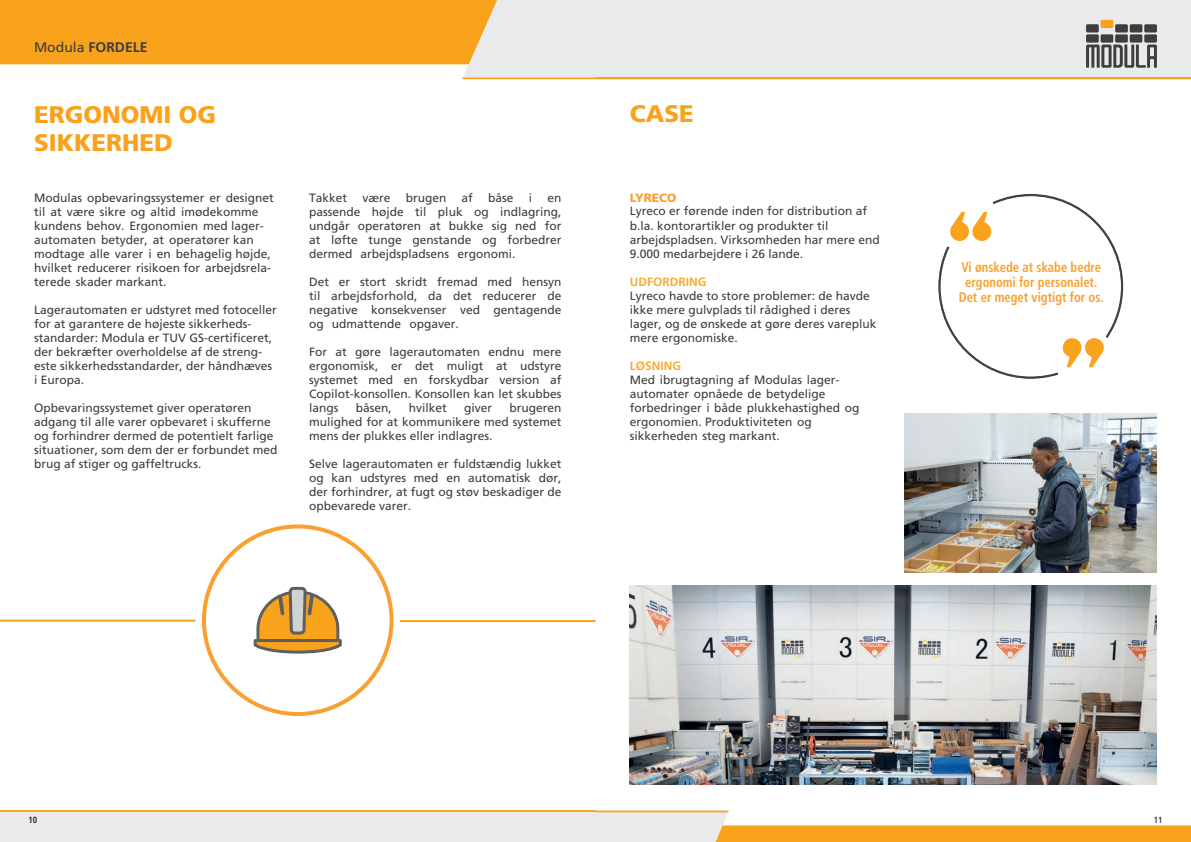
<style>
.page{position:relative;width:1191px;height:842px;background:#fff}
.page>*{position:absolute;margin:0;border:0;box-sizing:border-box;transform-origin:0 0}
.t1{font:900 24px/28px "Frutiger LT Std";color:#f9a21c}
.t2{font:700 condensed 14px/15.2px "Frutiger LT Std";color:#f9a030;text-align:center;scale:.9 1}
.t3{font:700 14px "Frutiger LT Std";color:#3e3e3f}
.t4{font:12px/14px "Frutiger LT Std";color:#3e3e3f}
.t5{font:700 12px "Frutiger LT Std";color:#faaa34}
.t6{font:900 12px "Frutiger LT Std";color:#f9a030}
.t7{font:700 condensed 9px "Frutiger LT Std";color:#231f20;scale:.94 1}
.t8{font:700 condensed 9px "Frutiger LT Std";color:#3e3e3f;scale:.94 1}
.s1{font-weight:400}
</style>
<div class="page">
<div style="left:0;top:811px;width:595px;height:31px;background:#e9eaeb"></div>
<hr style="left:0;top:811px;width:595px;height:1px;background:#f9a21c">
<svg style="left:0;top:0;width:595px;height:79px"></svg>
<svg style="left:252px;top:586px;width:91px;height:225px"></svg>
<hr style="left:0;top:620px;width:196px;height:2px;background:#f9a21c">
<hr style="left:400px;top:620px;width:195px;height:2px;background:#f9a21c">
<div style="left:202px;top:524px;width:191px;height:192px;border:4px solid #f9a030;border-radius:50%"></div>
<svg style="left:595px;top:811px;width:596px;height:31px"></svg>
<div style="left:595px;top:0;width:596px;height:79px;background:#e9eaeb"></div>
<hr style="left:595px;top:77px;width:596px;height:2px;background:#f9a21c">
<div style="left:1086px;top:24px;width:12px;height:9px;background:#3e3e3f"></div>
<div style="left:1100px;top:20px;width:13px;height:8px;background:#f9a21c"></div>
<div style="left:1115px;top:24px;width:12px;height:9px;background:#3e3e3f"></div>
<div style="left:1129px;top:24px;width:13px;height:9px;background:#3e3e3f"></div>
<div style="left:1144px;top:24px;width:13px;height:9px;background:#3e3e3f"></div>
<div style="left:1086px;top:34px;width:12px;height:9px;background:#3e3e3f"></div>
<div style="left:1100px;top:34px;width:13px;height:9px;background:#3e3e3f"></div>
<div style="left:1115px;top:34px;width:12px;height:9px;background:#3e3e3f"></div>
<div style="left:1129px;top:34px;width:13px;height:9px;background:#3e3e3f"></div>
<div style="left:1144px;top:34px;width:13px;height:9px;background:#3e3e3f"></div>
<svg style="left:1086px;top:45px;width:70px;height:23px"></svg>
<svg style="left:938px;top:194px;width:185px;height:185px"></svg>
<img style="left:630px;top:585px;width:527px;height:199px">
<img style="left:904px;top:413px;width:253px;height:160px">
<p class="t3" style="left:34px;top:39px;width:115px"><span class="s1">Modula</span> FORDELE</p>
<h1 class="t1" style="left:34px;top:100px;width:184px">ERGONOMI OG<br>SIKKERHED</h1>
<p class="t4" style="left:34px;top:191px;width:241px">Modulas opbevaringssystemer er designet til at være sikre og altid imødekomme kundens behov. Ergonomien med lager&shy;automaten betyder, at operatører kan modtage alle varer i en behagelig højde, hvilket reducerer risikoen for arbejdsrela&shy;terede skader markant.</p>
<p class="t4" style="left:34px;top:303px;width:244px">Lagerautomaten er udstyret med fotoceller for at garantere de højeste sikkerheds&shy;standarder: Modula er TUV GS-certificeret, der bekræfter overholdelse af de streng&shy;este sikkerhedsstandarder, der håndhæves i Europa.</p>
<p class="t4" style="left:34px;top:401px;width:245px">Opbevaringssystemet giver operatøren adgang til alle varer opbevaret i skufferne og forhindrer dermed de potentielt farlige situationer, som dem der er forbundet med brug af stiger og gaffeltrucks.</p>
<p class="t4" style="left:309px;top:191px;width:40px">Takket</p>
<p class="t4" style="left:362px;top:191px;width:30px">være</p>
<p class="t4" style="left:406px;top:191px;width:42px">brugen</p>
<p class="t4" style="left:461px;top:191px;width:13px">af</p>
<p class="t4" style="left:488px;top:191px;width:27px">båse</p>
<p class="t4" style="left:529px;top:191px;width:5px">i</p>
<p class="t4" style="left:309px;top:191px;width:254px;text-align:justify;text-indent:238px">en passende højde til pluk og indlagring, undgår operatøren at bukke sig ned for at løfte tunge genstande og forbedrer dermed arbejdspladsens ergonomi.</p>
<p class="t4" style="left:309px;top:275px;width:254px;text-align:justify">Det er stort skridt fremad med hensyn til arbejdsforhold, da det reducerer de negative konsekvenser ved gentagende og udmattende opgaver.</p>
<p class="t4" style="left:309px;top:345px;width:254px;text-align:justify">For at gøre lagerautomaten endnu mere ergonomisk, er det muligt at udstyre systemet med en forskydbar version af Copilot-konsollen. Konsollen kan let skubbes langs</p>
<p class="t4" style="left:356px;top:401px;width:38px">båsen,</p>
<p class="t4" style="left:409px;top:401px;width:40px">hvilket</p>
<p class="t4" style="left:464px;top:401px;width:30px">giver</p>
<p class="t4" style="left:309px;top:401px;width:254px;text-align:justify;text-indent:200px">brugeren mulighed for at kommunikere med systemet mens der plukkes eller indlagres.</p>
<p class="t4" style="left:309px;top:457px;width:254px;text-align:justify">Selve lagerautomaten er fuldstændig lukket og kan udstyres med en automatisk dør, der forhindrer, at fugt og støv beskadiger de opbevarede varer.</p>
<h1 class="t1" style="left:630px;top:100px;width:66px">CASE</h1>
<p class="t6" style="left:630px;top:190px;width:48px">LYRECO</p>
<p class="t4" style="left:630px;top:204px;width:252px">Lyreco er førende inden for distribution af b.la. kontorartikler og produkter til arbejdspladsen. Virksomheden har mere end 9.000 medarbejdere i 26 lande.</p>
<p class="t5" style="left:630px;top:275px;width:78px">UDFORDRING</p>
<p class="t4" style="left:630px;top:289px;width:248px">Lyreco havde to store problemer: de havde ikke mere gulvplads til rådighed i deres lager, og de ønskede at gøre deres varepluk mere ergonomiske.</p>
<p class="t5" style="left:630px;top:359px;width:53px">LØSNING</p>
<p class="t4" style="left:630px;top:373px;width:231px">Med ibrugtagning af Modulas lager&shy;automater opnåede de betydelige forbedringer i både plukkehastighed og ergonomien. Produktiviteten og sikkerheden steg markant.</p>
<p class="t2" style="left:958px;top:259px;width:163px">Vi ønskede at skabe bedre ergonomi for personalet.<br>Det er meget vigtigt for os.</p>
<p class="t7" style="left:28px;top:814px;width:11px">10</p>
<p class="t8" style="left:1153px;top:814px;width:11px">11</p>
</div>
